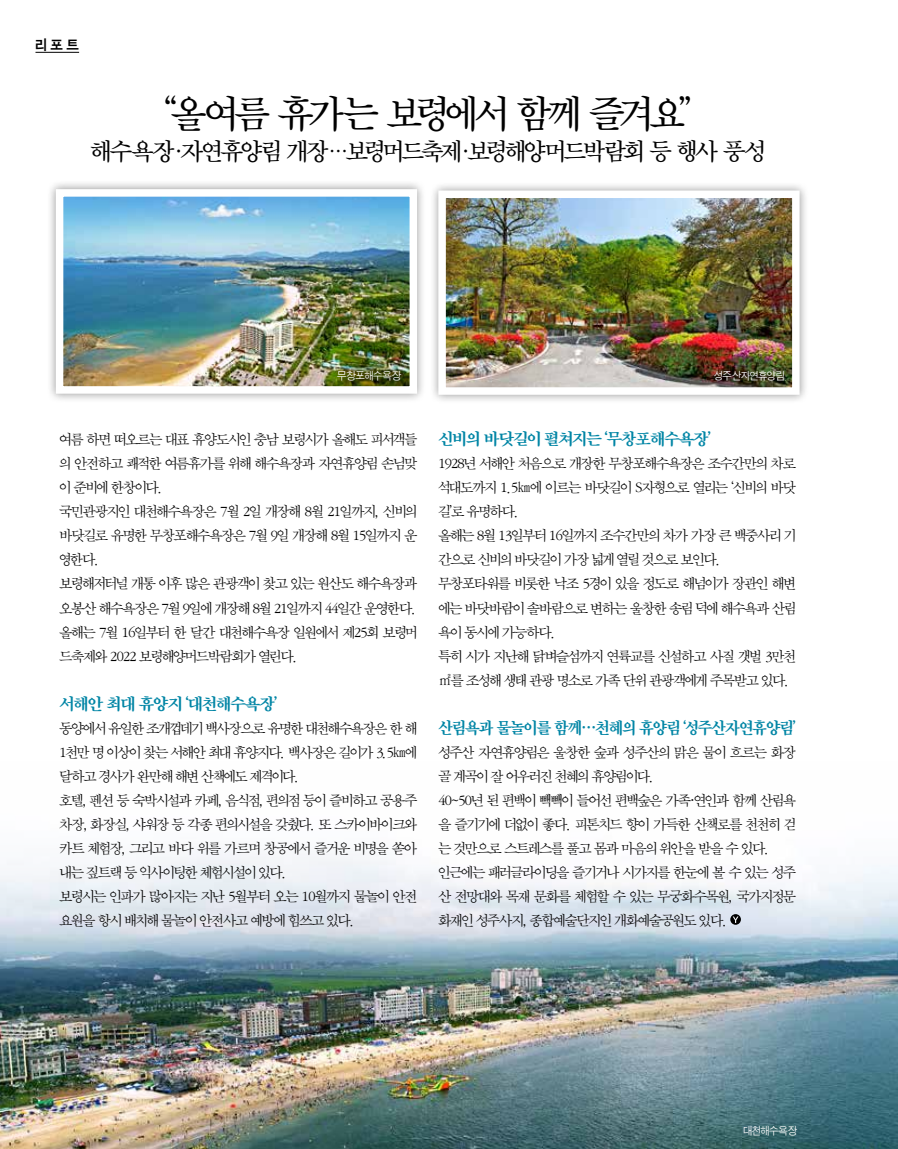
<style>
.page{position:relative;width:898px;height:1149px;background:#fff}
.page>*{position:absolute;margin:0;border:0;box-sizing:border-box;transform-origin:0 0}
.t1{font:500 40.5px "SD Myungjo Std";letter-spacing:-.06em;color:#000}
.t2{font:500 25.5px "SD Myungjo Std";letter-spacing:-.055em;color:#000}
.t3{font:700 17.25px "SD Myungjo Std";letter-spacing:-.05em;color:#0085a5}
.t4{font:700 17.25px "SD Myungjo Std";letter-spacing:-.05em;color:#0085a5;scale:.95 1}
.t5{font:300 15px/24px "SD Myungjo Std";letter-spacing:-.05em;color:#000}
.t6{font:700 14.25px "SD Gothic Std";color:#000}
.t7{font:300 10.95px "SD Gothic Std";letter-spacing:-.01em;color:#fff;scale:.96 1}
.s1{font-size:21px}
</style>
<div class="page">
<hr style="left:35px;top:52px;width:44px;height:1px;background:#000">
<img style="left:0;top:854px;width:897px;height:294px">
<svg style="left:730px;top:913px;width:10px;height:11px"></svg>
<svg style="left:732px;top:916px;width:6px;height:6px"></svg>
<div style="left:47px;top:180px;width:379px;height:223px;background:#000;opacity:.4"></div>
<img style="left:65px;top:198px;width:343px;height:186px">
<div style="left:56px;top:189px;width:361px;height:204px;border:8px solid #fff"></div>
<div style="left:429px;top:181px;width:379px;height:223px;background:#000;opacity:.4"></div>
<img style="left:447px;top:199px;width:343px;height:186px">
<div style="left:438px;top:190px;width:361px;height:204px;border:8px solid #fff"></div>
<div style="left:329px;top:362px;width:80px;height:27px;background:#000;opacity:.75"></div>
<p class="t6" style="left:35px;top:38px;width:45px">리포트</p>
<h1 class="t1" style="left:164px;top:94px;width:528px">“올여름 휴가는 보령에서 함께 즐겨요”</h1>
<h2 class="t2" style="left:90px;top:139px;width:676px">해수욕장<span class="s1">·</span>자연휴양림 개장<span class="s1">…</span>보령머드축제<span class="s1">·</span>보령해양머드박람회 등 행사 풍성</h2>
<p class="t7" style="left:337px;top:370px;width:68px">무창포해수욕장</p>
<p class="t7" style="left:713px;top:370px;width:75px">성주산자연휴양림</p>
<p class="t5" style="left:60px;top:428px;width:359px">여름 하면 떠오르는 대표 휴양도시인 충남 보령시가 올해도 피서객들 의 안전하고 쾌적한 여름휴가를 위해 해수욕장과 자연휴양림 손님맞 이 준비에 한창이다.<br>국민관광지인 대천해수욕장은 7월 2일 개장해 8월 21일까지, 신비의 바닷길로 유명한 무창포해수욕장은 7월 9일 개장해 8월 15일까지 운 영한다.<br>보령해저터널 개통 이후 많은 관광객이 찾고 있는 원산도 해수욕장과 오봉산 해수욕장은 7월 9일에 개장해 8월 21일까지 44일간 운영한다. 올해는 7월 16일부터 한 달간 대천해수욕장 일원에서 제25회 보령머 드축제와 2022 보령해양머드박람회가 열린다.</p>
<p class="t3" style="left:60px;top:694px;width:219px">서해안 최대 휴양지 ‘대천해수욕장’</p>
<p class="t5" style="left:60px;top:716px;width:359px">동양에서 유일한 조개껍데기 백사장으로 유명한 대천해수욕장은 한 해<br>1천만 명 이상이 찾는 서해안 최대 휴양지다. 백사장은 길이가 3.5㎞에 달하고 경사가 완만해 해변 산책에도 제격이다.<br>호텔, 펜션 등 숙박시설과 카페, 음식점, 편의점 등이 즐비하고 공용주 차장, 화장실, 샤워장 등 각종 편의시설을 갖췄다. 또 스카이바이크와 카트 체험장, 그리고 바다 위를 가르며 창공에서 즐거운 비명을 쏟아 내는 짚트랙 등 익사이팅한 체험시설이 있다.<br>보령시는 인파가 많아지는 지난 5월부터 오는 10월까지 물놀이 안전 요원을 항시 배치해 물놀이 안전사고 예방에 힘쓰고 있다.</p>
<p class="t3" style="left:438px;top:430px;width:274px">신비의 바닷길이 펼쳐지는 ‘무창포해수욕장’</p>
<p class="t5" style="left:438px;top:452px;width:359px">1928년 서해안 처음으로 개장한 무창포해수욕장은 조수간만의 차로 석대도까지 1.5㎞에 이르는 바닷길이 S자형으로 열리는 ‘신비의 바닷 길’로 유명하다.<br>올해는 8월 13일부터 16일까지 조수간만의 차가 가장 큰 백중사리 기 간으로 신비의 바닷길이 가장 넓게 열릴 것으로 보인다. 무창포타워를 비롯한 낙조 5경이 있을 정도로 해넘이가 장관인 해변 에는 바닷바람이 솔바람으로 변하는 울창한 송림 덕에 해수욕과 산림 욕이 동시에 가능하다.<br>특히 시가 지난해 닭벼슬섬까지 연륙교를 신설하고 사질 갯벌 3만천㎡를 조성해 생태 관광 명소로 가족 단위 관광객에게 주목받고 있다.</p>
<p class="t4" style="left:438px;top:718px;width:377px">산림욕과 물놀이를 함께…천혜의 휴양림 ‘성주산자연휴양림’</p>
<p class="t5" style="left:438px;top:740px;width:359px">성주산 자연휴양림은 울창한 숲과 성주산의 맑은 물이 흐르는 화장 골 계곡이 잘 어우러진 천혜의 휴양림이다.<br>40~50년 된 편백이 빽빽이 들어선 편백숲은 가족·연인과 함께 산림욕 을 즐기기에 더없이 좋다. 피톤치드 향이 가득한 산책로를 천천히 걷 는 것만으로 스트레스를 풀고 몸과 마음의 위안을 받을 수 있다. 인근에는 패러글라이딩을 즐기거나 시가지를 한눈에 볼 수 있는 성주 산 전망대와 목재 문화를 체험할 수 있는 무궁화수목원, 국가지정문 화재인 성주사지, 종합예술단지인 개화예술공원도 있다.</p>
<p class="t7" style="left:743px;top:1124px;width:58px">대천해수욕장</p>
</div>
